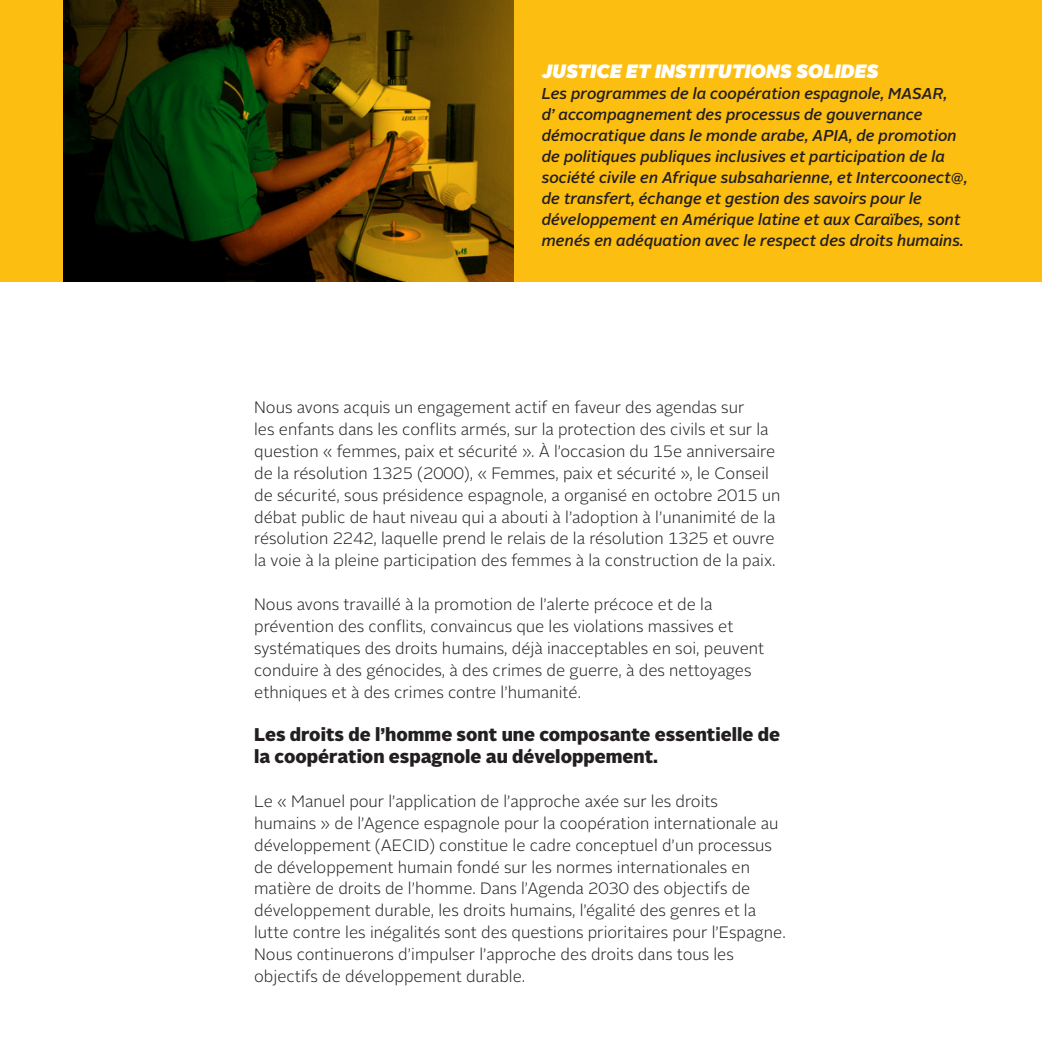
<style>
.page{position:relative;width:1042px;height:1042px;background:#fff}
.page>*{position:absolute;margin:0;border:0;box-sizing:border-box;transform-origin:0 0}
.TEXTO{font:italic 900 19.25px "Alright Sans";color:#fff}
.TIT_2{font:900 18.38px/21.9px "Alright Sans";color:#231f20}
.TEXTO-2{font:300 16.45px/21.9px "Alright Sans";color:#231f20}
.TEXTO_APOYO{font:italic 500 15.75px/21px "Alright Sans";color:#231f20}
</style>
<div class="page">
<div style="left:0;top:0;width:1042px;height:282px;background:#fdbe12"></div>
<img style="left:63px;top:0;width:450px;height:282px">
<p class="TEXTO" style="left:542px;top:57px;width:338px">JUSTICE ET INSTITUTIONS SOLIDES</p>
<p class="TEXTO_APOYO" style="left:542px;top:83px;width:427px">Les programmes de la coopération espagnole, MASAR,<br>d’ accompagnement des processus de gouvernance démocratique dans le monde arabe, APIA, de promotion de politiques publiques inclusives et participation de la société civile en Afrique subsaharienne, et Intercoonect@, de transfert, échange et gestion des savoirs pour le développement en Amérique latine et aux Caraïbes, sont menés en adéquation avec le respect des droits humains.</p>
<p class="TEXTO-2" style="left:254px;top:397px;width:528px">Nous avons acquis un engagement actif en faveur des agendas sur<br>les enfants dans les conflits armés, sur la protection des civils et sur la question « femmes, paix et sécurité ». À l’occasion du 15e anniversaire de la résolution 1325 (2000), « Femmes, paix et sécurité », le Conseil de sécurité, sous présidence espagnole, a organisé en octobre 2015 un débat public de haut niveau qui a abouti à l’adoption à l’unanimité de la résolution 2242, laquelle prend le relais de la résolution 1325 et ouvre la voie à la pleine participation des femmes à la construction de la paix.</p>
<p class="TEXTO-2" style="left:254px;top:594px;width:512px">Nous avons travaillé à la promotion de l’alerte précoce et de la prévention des conflits, convaincus que les violations massives et systématiques des droits humains, déjà inacceptables en soi, peuvent conduire à des génocides, à des crimes de guerre, à des nettoyages ethniques et à des crimes contre l’humanité.</p>
<p class="TIT_2" style="left:254px;top:724px;width:527px">Les droits de l’homme sont une composante essentielle de la coopération espagnole au développement.</p>
<p class="TEXTO-2" style="left:254px;top:790px;width:533px">Le « Manuel pour l’application de l’approche axée sur les droits<br>humains » de l’Agence espagnole pour la coopération internationale au développement (AECID) constitue le cadre conceptuel d’un processus de développement humain fondé sur les normes internationales en matière de droits de l’homme. Dans l’Agenda 2030 des objectifs de développement durable, les droits humains, l’égalité des genres et la lutte contre les inégalités sont des questions prioritaires pour l’Espagne.<br>Nous continuerons d’impulser l’approche des droits dans tous les objectifs de développement durable.</p>
</div>
